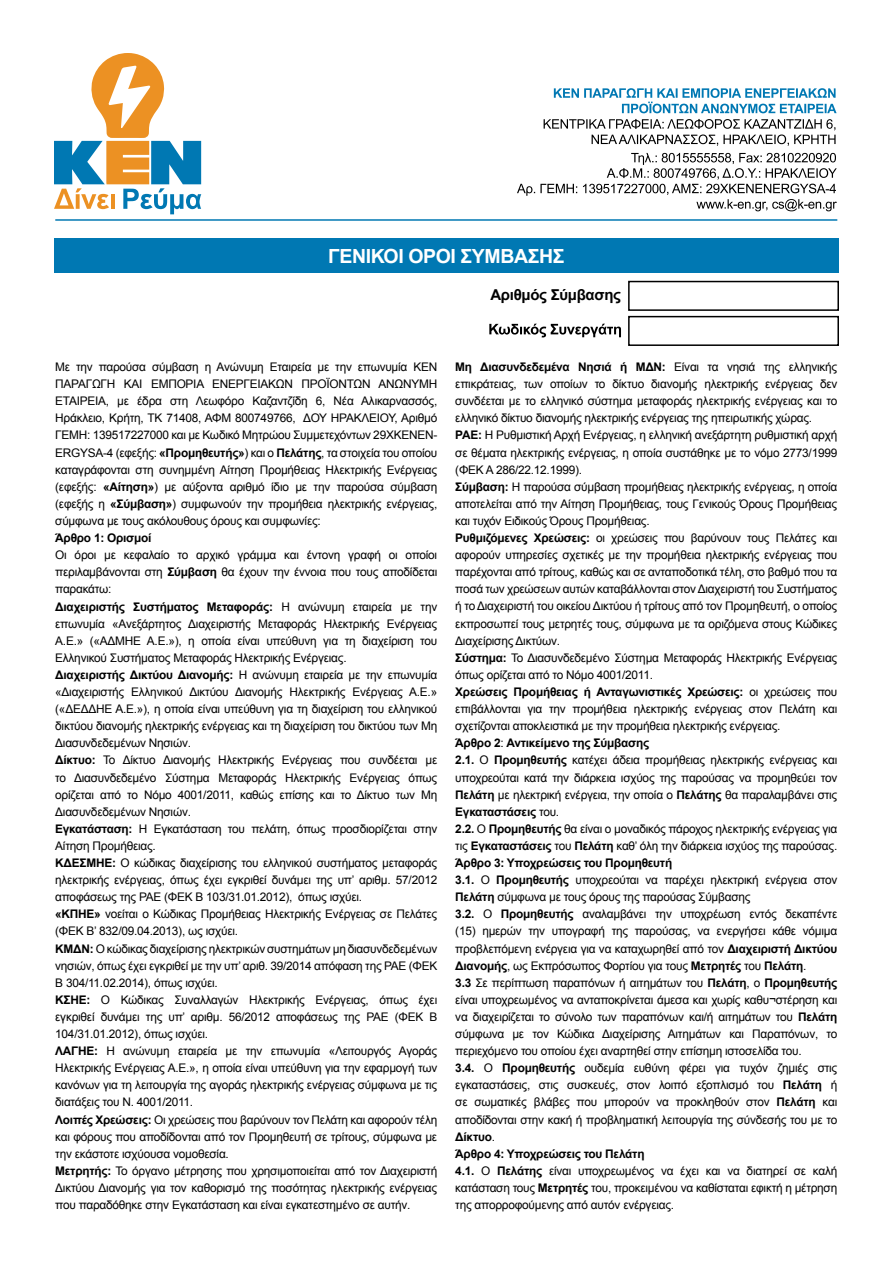
<style>
.page{position:relative;width:893px;height:1263px;background:#fff}
.page>*{position:absolute;margin:0;border:0;box-sizing:border-box;transform-origin:0 0}
.t1{font:700 19.5px "Arial";letter-spacing:-.02em;color:#fff}
.t2{font:700 15px "Arial";letter-spacing:-.02em;color:#000}
.t3{font:11.85px/17.1px "Arial";letter-spacing:-.02em;color:#000}
.t4{font:700 11.85px "Arial";letter-spacing:-.02em;color:#000}
.s1{font-weight:700}
</style>
<div class="page">
<div style="left:54px;top:239px;width:785px;height:34px;background:#0078b3"></div>
<hr style="left:55px;top:219px;width:782px;height:2px;background:#0078b3">
<svg style="left:517px;top:153px;width:320px;height:58px"></svg>
<svg style="left:544px;top:119px;width:292px;height:27px"></svg>
<svg style="left:554px;top:88px;width:283px;height:25px"></svg>
<svg style="left:489px;top:324px;width:132px;height:13px"></svg>
<div style="left:628px;top:281px;width:211px;height:30px;border:2px solid #000"></div>
<div style="left:628px;top:316px;width:211px;height:30px;border:2px solid #000"></div>
<svg style="left:54px;top:53px;width:147px;height:161px"></svg>
<h1 class="t1" style="left:328px;top:243px;width:238px">ΓΕΝΙΚΟΙ ΟΡΟΙ ΣΥΜΒΑΣΗΣ</h1>
<p class="t2" style="left:490px;top:285px;width:132px">Αριθμός Σύμβασης</p>
<p class="t3" style="left:55px;top:358px;width:384px;text-align:justify">Με την παρούσα σύμβαση η Ανώνυμη Εταιρεία με την επωνυμία ΚΕΝ ΠΑΡΑΓΩΓΗ ΚΑΙ ΕΜΠΟΡΙΑ ΕΝΕΡΓΕΙΑΚΩΝ ΠΡΟΪΟΝΤΩΝ ΑΝΩΝΥΜΗ ΕΤΑΙΡΕΙΑ, με έδρα στη Λεωφόρο Καζαντζίδη 6, Νέα Αλικαρνασσός, Ηράκλειο, Κρήτη, ΤΚ 71408, ΑΦΜ 800749766, ΔΟΥ ΗΡΑΚΛΕΙΟΥ, Αριθμό ΓΕΜΗ: 139517227000 και με Κωδικό Μητρώου Συμμετεχόντων 29XKENEN-ERGYSA-4 (εφεξής: <span class="s1">«Προμηθευτής»</span>) και ο <span class="s1">Πελάτης</span>, τα στοιχεία του οποίου καταγράφονται στη συνημμένη Αίτηση Προμήθειας Ηλεκτρικής Ενέργειας (εφεξής: <span class="s1">«Αίτηση»</span>) με αύξοντα αριθμό ίδιο με την παρούσα σύμβαση (εφεξής η <span class="s1">«Σύμβαση»</span>) συμφωνούν την προμήθεια ηλεκτρικής ενέργειας, σύμφωνα με τους ακόλουθους όρους και συμφωνίες:</p>
<p class="t4" style="left:55px;top:530px;width:98px">Άρθρο 1: Ορισμοί</p>
<p class="t3" style="left:55px;top:547px;width:384px">Οι όροι με κεφαλαίο το αρχικό γράμμα και έντονη γραφή οι οποίοι περιλαμβάνονται στη <span class="s1">Σύμβαση</span> θα έχουν την έννοια που τους αποδίδεται παρακάτω:<br><span class="s1">Διαχειριστής Συστήματος Μεταφοράς:</span> Η ανώνυμη εταιρεία με την επωνυμία «Ανεξάρτητος Διαχειριστής Μεταφοράς Ηλεκτρικής Ενέργειας Α.Ε.» («ΑΔΜΗΕ Α.Ε.»), η οποία είναι υπεύθυνη για τη διαχείριση του Ελληνικού Συστήματος Μεταφοράς Ηλεκτρικής Ενέργειας.<br><span class="s1">Διαχειριστής Δικτύου Διανομής:</span> Η ανώνυμη εταιρεία με την επωνυμία «Διαχειριστής Ελληνικού Δικτύου Διανομής Ηλεκτρικής Ενέργειας Α.Ε.» («ΔΕΔΔΗΕ Α.Ε.»), η οποία είναι υπεύθυνη για τη διαχείριση του ελληνικού δικτύου διανομής ηλεκτρικής ενέργειας και τη διαχείριση του δικτύου των Μη Διασυνδεδεμένων Νησιών.<br><span class="s1">Δίκτυο:</span> Το Δίκτυο Διανομής Ηλεκτρικής Ενέργειας που συνδέεται με το Διασυνδεδεμένο Σύστημα Μεταφοράς Ηλεκτρικής Ενέργειας όπως ορίζεται από το Νόμο 4001/2011, καθώς επίσης και το Δίκτυο των Μη Διασυνδεδεμένων Νησιών.<br><span class="s1">Εγκατάσταση:</span> Η Εγκατάσταση του πελάτη, όπως προσδιορίζεται στην Αίτηση Προμήθειας.<br><span class="s1">ΚΔΕΣΜΗΕ:</span> Ο κώδικας διαχείρισης του ελληνικού συστήματος μεταφοράς ηλεκτρικής ενέργειας, όπως έχει εγκριθεί δυνάμει της υπ’ αριθμ. 57/2012 αποφάσεως της ΡΑΕ (ΦΕΚ Β 103/31.01.2012), όπως ισχύει.<br><span class="s1">«ΚΠΗΕ»</span> νοείται ο Κώδικας Προμήθειας Ηλεκτρικής Ενέργειας σε Πελάτες (ΦΕΚ Β’ 832/09.04.2013), ως ισχύει.<br><span class="s1">ΚΜΔΝ:</span> Ο κώδικας διαχείρισης ηλεκτρικών συστημάτων μη διασυνδεδεμένων νησιών, όπως έχει εγκριθεί με την υπ’ αριθ. 39/2014 απόφαση της ΡΑΕ (ΦΕΚ Β 304/11.02.2014), όπως ισχύει.<br><span class="s1">ΚΣΗΕ:</span> Ο Κώδικας Συναλλαγών Ηλεκτρικής Ενέργειας, όπως έχει εγκριθεί δυνάμει της υπ’ αριθμ. 56/2012 αποφάσεως της ΡΑΕ (ΦΕΚ Β 104/31.01.2012), όπως ισχύει.<br><span class="s1">ΛΑΓΗΕ:</span> Η ανώνυμη εταιρεία με την επωνυμία «Λειτουργός Αγοράς Ηλεκτρικής Ενέργειας Α.Ε.», η οποία είναι υπεύθυνη για την εφαρμογή των κανόνων για τη λειτουργία της αγοράς ηλεκτρικής ενέργειας σύμφωνα με τις διατάξεις του Ν. 4001/2011.<br><span class="s1">Λοιπές Χρεώσεις:</span> Οι χρεώσεις που βαρύνουν τον Πελάτη και αφορούν τέλη και φόρους που αποδίδονται από τον Προμηθευτή σε τρίτους, σύμφωνα με την εκάστοτε ισχύουσα νομοθεσία.<br><span class="s1">Μετρητής:</span> Το όργανο μέτρησης που χρησιμοποιείται από τον Διαχειριστή Δικτύου Διανομής για τον καθορισμό της ποσότητας ηλεκτρικής ενέργειας που παραδόθηκε στην Εγκατάσταση και είναι εγκατεστημένο σε αυτήν.</p>
<p class="t3" style="left:455px;top:358px;width:384px"><span class="s1">Μη Διασυνδεδεμένα Νησιά ή ΜΔΝ:</span> Είναι τα νησιά της ελληνικής επικράτειας, των οποίων το δίκτυο διανομής ηλεκτρικής ενέργειας δεν συνδέεται με το ελληνικό σύστημα μεταφοράς ηλεκτρικής ενέργειας και το ελληνικό δίκτυο διανομής ηλεκτρικής ενέργειας της ηπειρωτικής χώρας.<br><span class="s1">ΡΑΕ:</span> Η Ρυθμιστική Αρχή Ενέργειας, η ελληνική ανεξάρτητη ρυθμιστική αρχή σε θέματα ηλεκτρικής ενέργειας, η οποία συστάθηκε με το νόμο 2773/1999 (ΦΕΚ Α 286/22.12.1999).<br><span class="s1">Σύμβαση:</span> Η παρούσα σύμβαση προμήθειας ηλεκτρικής ενέργειας, η οποία αποτελείται από την Αίτηση Προμήθειας, τους Γενικούς Όρους Προμήθειας και τυχόν Ειδικούς Όρους Προμήθειας.<br><span class="s1">Ρυθμιζόμενες Χρεώσεις:</span> οι χρεώσεις που βαρύνουν τους Πελάτες και αφορούν υπηρεσίες σχετικές με την προμήθεια ηλεκτρικής ενέργειας που παρέχονται από τρίτους, καθώς και σε ανταποδοτικά τέλη, στο βαθμό που τα ποσά των χρεώσεων αυτών καταβάλλονται στον Διαχειριστή του Συστήματος ή το Διαχειριστή του οικείου Δικτύου ή τρίτους από τον Προμηθευτή, ο οποίος εκπροσωπεί τους μετρητές τους, σύμφωνα με τα οριζόμενα στους Κώδικες Διαχείρισης Δικτύων.<br><span class="s1">Σύστημα:</span> Το Διασυνδεδεμένο Σύστημα Μεταφοράς Ηλεκτρικής Ενέργειας όπως ορίζεται από το Νόμο 4001/2011.<br><span class="s1">Χρεώσεις Προμήθειας ή Ανταγωνιστικές Χρεώσεις:</span> οι χρεώσεις που επιβάλλονται για την προμήθεια ηλεκτρικής ενέργειας στον Πελάτη και σχετίζονται αποκλειστικά με την προμήθεια ηλεκτρικής ενέργειας.<br><span class="s1">Άρθρο 2</span>: <span class="s1">Αντικείμενο της Σύμβασης<br>2.1.</span> Ο <span class="s1">Προμηθευτής</span> κατέχει άδεια προμήθειας ηλεκτρικής ενέργειας και υποχρεούται κατά την διάρκεια ισχύος της παρούσας να προμηθεύει τον <span class="s1">Πελάτη</span> με ηλεκτρική ενέργεια, την οποία ο <span class="s1">Πελάτης</span> θα παραλαμβάνει στις <span class="s1">Εγκαταστάσεις</span> του.<br><span class="s1">2.2.</span> Ο <span class="s1">Προμηθευτής</span> θα είναι ο μοναδικός πάροχος ηλεκτρικής ενέργειας για τις <span class="s1">Εγκαταστάσεις</span> του <span class="s1">Πελάτη</span> καθ’ όλη την διάρκεια ισχύος της παρούσας.<br><span class="s1">Άρθρο 3: Υποχρεώσεις του Προμηθευτή<br>3.1.</span> Ο <span class="s1">Προμηθευτής</span> υποχρεούται να παρέχει ηλεκτρική ενέργεια στον <span class="s1">Πελάτη</span> σύμφωνα με τους όρους της παρούσας Σύμβασης<br><span class="s1">3.2.</span> Ο <span class="s1">Προμηθευτής</span> αναλαμβάνει την υποχρέωση εντός δεκαπέντε (15) ημερών την υπογραφή της παρούσας, να ενεργήσει κάθε νόμιμα προβλεπόμενη ενέργεια για να καταχωρηθεί από τον <span class="s1">Διαχειριστή Δικτύου Διανομής</span>, ως Εκπρόσωπος Φορτίου για τους <span class="s1">Μετρητές</span> του <span class="s1">Πελάτη</span>.<br><span class="s1">3.3</span> Σε περίπτωση παραπόνων ή αιτημάτων του <span class="s1">Πελάτη</span>, ο <span class="s1">Προμηθευτής </span>είναι υποχρεωμένος να ανταποκρίνεται άμεσα και χωρίς καθυ¬στέρηση και να διαχειρίζεται το σύνολο των παραπόνων και/ή αιτημάτων του <span class="s1">Πελάτη </span>σύμφωνα με τον Κώδικα Διαχείρισης Αιτημάτων και Παραπόνων, το περιεχόμενο του οποίου έχει αναρτηθεί στην επίσημη ιστοσελίδα του.<br><span class="s1">3.4.</span> Ο <span class="s1">Προμηθευτής</span> ουδεμία ευθύνη φέρει για τυχόν ζημιές στις εγκαταστάσεις, στις συσκευές, στον λοιπό εξοπλισμό του <span class="s1">Πελάτη</span> ή σε σωματικές βλάβες που μπορούν να προκληθούν στον <span class="s1">Πελάτη</span> και αποδίδονται στην κακή ή προβληματική λειτουργία της σύνδεσής του με το <span class="s1">Δίκτυο</span>.<br><span class="s1">Άρθρο 4: Υποχρεώσεις του Πελάτη<br>4.1.</span> Ο <span class="s1">Πελάτης</span> είναι υποχρεωμένος να έχει και να διατηρεί σε καλή κατάσταση τους <span class="s1">Μετρητές</span> του, προκειμένου να καθίσταται εφικτή η μέτρηση της απορροφούμενης από αυτόν ενέργειας.</p>
</div>
